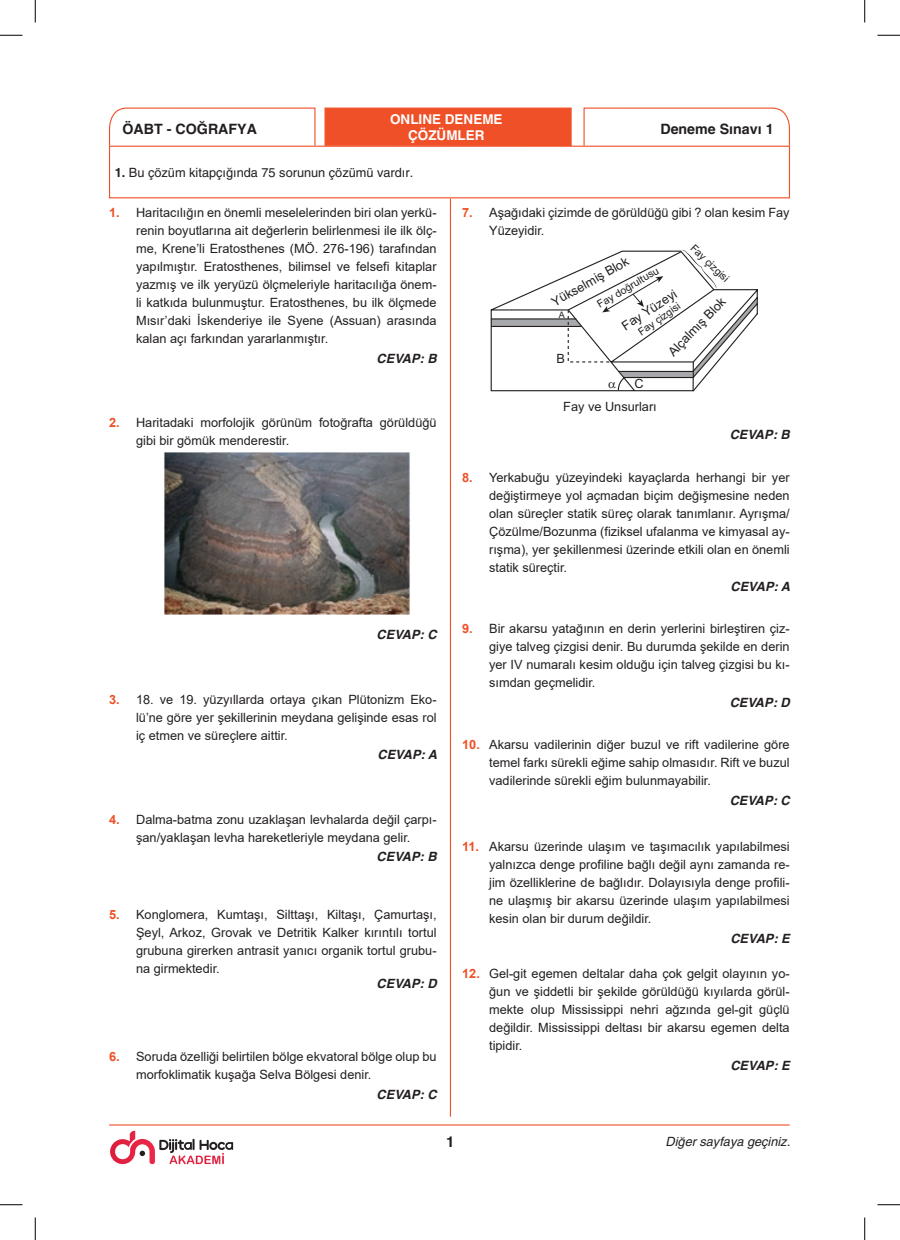
<style>
.page{position:relative;width:900px;height:1240px;background:#fff}
.page>*{position:absolute;margin:0;border:0;box-sizing:border-box;transform-origin:0 0}
.t1{font:700 15px "Helvetica";color:#231f20}
.t2{font:700 14.25px "yargi Helvetica";color:#231f20}
.t3{font:700 13.5px/15.5px "yargi Helvetica";color:#fff;text-align:center}
.t4{font:12.75px/18px "Arial";color:#231f20;text-align:justify}
.t5{font:italic 700 12.75px "yargi Helvetica";color:#231f20}
.t6{font:12.75px "yargi Helvetica";color:#231f20}
.t7{font:italic 12.75px "yargi Helvetica";color:#231f20}
.t8{font:10.5px "Arial";color:#231f20}
.t9{font:9px "Arial";color:#231f20}
.s1{font-weight:700}
.s2{font-weight:700;color:#f05027}
</style>
<div class="page">
<hr style="left:109px;top:1124px;width:680px;height:1px;background:#f05027">
<hr style="left:450px;top:198px;width:1px;height:918px;background:#f05027">
<svg style="left:109px;top:107px;width:207px;height:40px"></svg>
<svg style="left:583px;top:107px;width:207px;height:40px"></svg>
<div style="left:324px;top:108px;width:247px;height:39px;background:#f05027;border:1px solid #f05027"></div>
<svg style="left:110px;top:1131px;width:123px;height:33px"></svg>
<img style="left:164px;top:452px;width:246px;height:163px">
<svg style="left:0;top:35px;width:22px;height:1px"></svg>
<svg style="left:877px;top:35px;width:23px;height:1px"></svg>
<svg style="left:0;top:1204px;width:22px;height:1px"></svg>
<svg style="left:877px;top:1204px;width:23px;height:1px"></svg>
<svg style="left:35px;top:0;width:1px;height:22px"></svg>
<svg style="left:35px;top:1217px;width:1px;height:23px"></svg>
<svg style="left:864px;top:0;width:1px;height:22px"></svg>
<svg style="left:864px;top:1217px;width:1px;height:23px"></svg>
<svg style="left:490px;top:250px;width:268px;height:142px"></svg>
<p class="t2" style="left:122px;top:120px;width:136px">ÖABT - COĞRAFYA</p>
<p class="t3" style="left:390px;top:112px;width:114px">ONLINE DENEME<br>ÇÖZÜMLER</p>
<p class="t2" style="left:660px;top:120px;width:115px">Deneme Sınavı 1</p>
<p class="t6" style="left:115px;top:165px;width:300px"><span class="s1">1.</span> Bu çözüm kitapçığında 75 sorunun çözümü vardır.</p>
<p class="t4" style="left:136px;top:204px;width:302px;text-indent:-27px"><span class="s2">1.</span> Haritacılığın en önemli meselelerinden biri olan yerkü&shy;renin boyutlarına ait değerlerin belirlenmesi ile ilk ölç&shy;me, Krene’li Eratosthenes (MÖ. 276-196) tarafından yapılmıştır. Eratosthenes, bilimsel ve felsefi kitaplar yazmış ve ilk yeryüzü ölçmeleriyle haritacılığa önem&shy;li katkıda bulunmuştur. Eratosthenes, bu ilk ölçmede Mısır’daki İskenderiye ile Syene (Assuan) arasında kalan açı farkından yararlanmıştır.</p>
<p class="t5" style="left:376px;top:348px;width:61px">CEVAP: B</p>
<p class="t4" style="left:136px;top:414px;width:302px;text-indent:-27px"><span class="s2">2.</span> Haritadaki morfolojik görünüm fotoğrafta görüldüğü gibi bir gömük menderestir.</p>
<p class="t5" style="left:376px;top:624px;width:61px">CEVAP: C</p>
<p class="t4" style="left:136px;top:690px;width:302px;text-indent:-27px"><span class="s2">3.</span> 18. ve 19. yüzyıllarda ortaya çıkan Plütonizm Eko&shy;lü’ne göre yer şekillerinin meydana gelişinde esas rol iç etmen ve süreçlere aittir.</p>
<p class="t5" style="left:377px;top:744px;width:61px">CEVAP: A</p>
<p class="t4" style="left:109px;top:810px;width:329px;text-align:center"><span class="s2">4.</span> Dalma-batma zonu uzaklaşan levhalarda değil çarpı&shy;şan/yaklaşan levha hareketleriyle meydana gelir.</p>
<p class="t5" style="left:376px;top:846px;width:61px">CEVAP: B</p>
<p class="t4" style="left:136px;top:905px;width:302px;text-indent:-27px"><span class="s2">5.</span> Konglomera, Kumtaşı, Silttaşı, Kiltaşı, Çamurtaşı, Şeyl, Arkoz, Grovak ve Detritik Kalker kırıntılı tortul grubuna girerken antrasit yanıcı organik tortul grubu&shy;na girmektedir.</p>
<p class="t5" style="left:376px;top:973px;width:61px">CEVAP: D</p>
<p class="t4" style="left:136px;top:1047px;width:302px;text-indent:-27px"><span class="s2">6.</span> Soruda özelliği belirtilen bölge ekvatoral bölge olup bu morfoklimatik kuşağa Selva Bölgesi denir.</p>
<p class="t5" style="left:376px;top:1083px;width:61px">CEVAP: C</p>
<p class="t4" style="left:489px;top:204px;width:302px;text-indent:-27px"><span class="s2">7.</span> Aşağıdaki çizimde de görüldüğü gibi ? olan kesim Fay<br>Yüzeyidir.</p>
<p class="t8" style="left:696px;top:241px;width:51px;rotate:44deg">Fay çizgisi</p>
<p class="t4" style="left:548px;top:296px;width:88px;rotate:-30deg">Yükselmiş Blok</p>
<p class="t8" style="left:595px;top:299px;width:71px;rotate:-30deg">Fay doğrultusu</p>
<p class="t4" style="left:618px;top:320px;width:64px;rotate:-33deg">Fay Yüzeyi</p>
<p class="t4" style="left:664px;top:348px;width:78px;rotate:-46deg">Alçalmış Blok</p>
<p class="t8" style="left:635px;top:328px;width:51px;rotate:-35deg">Fay çizgisi</p>
<p class="t9" style="left:559px;top:309px;width:8px">A</p>
<p class="t4" style="left:556px;top:350px;width:10px">B</p>
<p class="t4" style="left:563px;top:398px;width:95px">Fay ve Unsurları</p>
<p class="t4" style="left:634px;top:375px;width:11px">C</p>
<p class="t5" style="left:729px;top:424px;width:61px">CEVAP: B</p>
<p class="t4" style="left:489px;top:468px;width:302px;text-indent:-27px"><span class="s2">8.</span> Yerkabuğu yüzeyindeki kayaçlarda herhangi bir yer değiştirmeye yol açmadan biçim değişmesine neden olan süreçler statik süreç olarak tanımlanır. Ayrışma/ Çözülme/Bozunma (fiziksel ufalanma ve kimyasal ay&shy;rışma), yer şekillenmesi üzerinde etkili olan en önemli statik süreçtir.</p>
<p class="t5" style="left:730px;top:576px;width:61px">CEVAP: A</p>
<p class="t4" style="left:489px;top:619px;width:302px;text-indent:-27px"><span class="s2">9.</span> Bir akarsu yatağının en derin yerlerini birleştiren çiz&shy;giye talveg çizgisi denir. Bu durumda şekilde en derin yer IV numaralı kesim olduğu için talveg çizgisi bu kı&shy;sımdan geçmelidir.</p>
<p class="t5" style="left:729px;top:692px;width:61px">CEVAP: D</p>
<p class="t4" style="left:489px;top:735px;width:302px;text-indent:-27px"><span class="s2">10.</span> Akarsu vadilerinin diğer buzul ve rift vadilerine göre temel farkı sürekli eğime sahip olmasıdır. Rift ve buzul vadilerinde sürekli eğim bulunmayabilir.</p>
<p class="t5" style="left:729px;top:790px;width:61px">CEVAP: C</p>
<p class="t4" style="left:489px;top:838px;width:302px;text-indent:-27px"><span class="s2">11.</span> Akarsu üzerinde ulaşım ve taşımacılık yapılabilmesi yalnızca denge profiline bağlı değil aynı zamanda re&shy;jim özelliklerine de bağlıdır. Dolayısıyla denge profili&shy;ne ulaşmış bir akarsu üzerinde ulaşım yapılabilmesi kesin olan bir durum değildir.</p>
<p class="t5" style="left:730px;top:928px;width:61px">CEVAP: E</p>
<p class="t4" style="left:489px;top:965px;width:302px;text-indent:-27px"><span class="s2">12.</span> Gel-git egemen deltalar daha çok gelgit olayının yo&shy;ğun ve şiddetli bir şekilde görüldüğü kıyılarda görül&shy;mekte olup Mississippi nehri ağzında gel-git güçlü değildir. Mississippi deltası bir akarsu egemen delta tipidir.</p>
<p class="t5" style="left:730px;top:1055px;width:61px">CEVAP: E</p>
<p class="t1" style="left:446px;top:1129px;width:10px">1</p>
<p class="t7" style="left:665px;top:1134px;width:126px">Diğer sayfaya geçiniz.</p>
</div>
